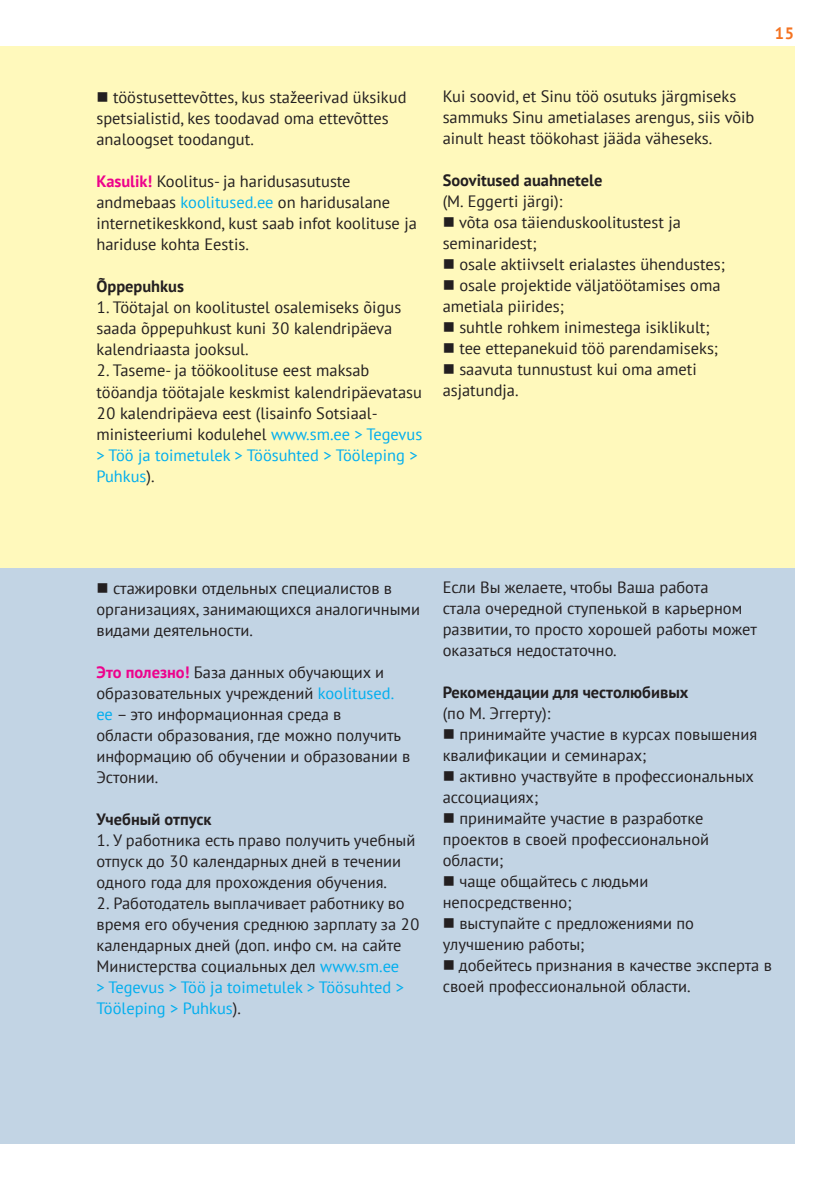
<style>
.page{position:relative;width:840px;height:1191px;background:#fff}
.page>*{position:absolute;margin:0;border:0;box-sizing:border-box;transform-origin:0 0}
.t1{font:16.4px/21px "PT Sans";color:#231f20}
.t2{font:700 16.4px "PT Sans";color:#231f20}
.t3{font:700 16.4px "PT Sans";color:#f47321}
.s1{font-weight:700;color:#ed028c}
.s2{color:#00aeef}
</style>
<div class="page">
<div style="left:0;top:565px;width:794px;height:578px;background:#c2d4e4"></div>
<div style="left:0;top:46px;width:794px;height:521px;background:#fff9bc"></div>
<p class="t1" style="left:96px;top:87px;width:311px">■ tööstusettevõttes, kus stažeerivad üksikud spetsialistid, kes toodavad oma ettevõttes analoogset toodangut.</p>
<p class="t1" style="left:96px;top:171px;width:322px"><span class="s1">Kasulik!</span> Koolitus- ja haridusasutuste andmebaas <span class="s2">koolitused.ee</span> on haridusalane internetikeskkond, kust saab infot koolituse ja hariduse kohta Eestis.</p>
<p class="t2" style="left:96px;top:276px;width:89px">Õppepuhkus</p>
<p class="t1" style="left:96px;top:297px;width:306px">1. Töötajal on koolitustel osalemiseks õigus saada õppepuhkust kuni 30 kalendripäeva kalendriaasta jooksul.</p>
<p class="t1" style="left:96px;top:360px;width:327px">2. Taseme- ja töökoolituse eest maksab tööandja töötajale keskmist kalendripäevatasu 20 kalendripäeva eest (lisainfo Sotsiaal&shy;ministeeriumi kodulehel <span class="s2">www.sm.ee &gt; Tegevus &gt; Töö ja toimetulek &gt; Töösuhted &gt; Tööleping &gt; Puhkus</span>).</p>
<p class="t1" style="left:442px;top:86px;width:313px">Kui soovid, et Sinu töö osutuks järgmiseks sammuks Sinu ametialases arengus, siis võib ainult heast töökohast jääda väheseks.</p>
<p class="t2" style="left:442px;top:170px;width:161px">Soovitused auahnetele</p>
<p class="t1" style="left:442px;top:191px;width:122px">(M. Eggerti järgi):</p>
<p class="t1" style="left:442px;top:212px;width:239px">■ võta osa täienduskoolitustest ja seminaridest;</p>
<p class="t1" style="left:442px;top:254px;width:283px">■ osale aktiivselt erialastes ühendustes;</p>
<p class="t1" style="left:442px;top:275px;width:279px">■ osale projektide väljatöötamises oma ametiala piirides;</p>
<p class="t1" style="left:442px;top:317px;width:268px">■ suhtle rohkem inimestega isiklikult;</p>
<p class="t1" style="left:442px;top:338px;width:277px">■ tee ettepanekuid töö parendamiseks;</p>
<p class="t1" style="left:442px;top:359px;width:255px">■ saavuta tunnustust kui oma ameti asjatundja.</p>
<p class="t3" style="left:774px;top:22px;width:21px">15</p>
<p class="t1" style="left:96px;top:577px;width:325px">■ стажировки отдельных специалистов в организациях, занимающихся аналогичными видами деятельности.</p>
<p class="t1" style="left:96px;top:661px;width:315px"><span class="s1">Это полезно!</span> База данных обучающих и образовательных учреждений <span class="s2">koolitused. ee</span> – это информационная среда в<br>области образования, где можно получить информацию об обучении и образовании в Эстонии.</p>
<p class="t2" style="left:96px;top:808px;width:117px">Учебный отпуск</p>
<p class="t1" style="left:96px;top:829px;width:320px">1. У работника есть право получить учебный отпуск до 30 календарных дней в течении одного года для прохождения обучения.</p>
<p class="t1" style="left:96px;top:892px;width:324px">2. Работодатель выплачивает работнику во время его обучения среднюю зарплату за 20 календарных дней (доп. инфо см. на сайте Министерства социальных дел <span class="s2">www.sm.ee<br>&gt; Tegevus &gt; Töö ja toimetulek &gt; Töösuhted &gt; Tööleping &gt; Puhkus</span>).</p>
<p class="t1" style="left:442px;top:576px;width:316px">Если Вы желаете, чтобы Ваша работа<br>стала очередной ступенькой в карьерном развитии, то просто хорошей работы может оказаться недостаточно.</p>
<p class="t2" style="left:442px;top:681px;width:247px">Рекомендации для честолюбивых</p>
<p class="t1" style="left:442px;top:702px;width:109px">(по М. Эггерту):</p>
<p class="t1" style="left:442px;top:723px;width:316px">■ принимайте участие в курсах повышения квалификации и семинарах;</p>
<p class="t1" style="left:442px;top:765px;width:312px">■ активно участвуйте в профессиональных ассоциациях;</p>
<p class="t1" style="left:442px;top:807px;width:268px">■ принимайте участие в разработке проектов в своей профессиональной области;</p>
<p class="t1" style="left:442px;top:870px;width:207px">■ чаще общайтесь с людьми непосредственно;</p>
<p class="t1" style="left:442px;top:912px;width:253px">■ выступайте с предложениями по улучшению работы;</p>
<p class="t1" style="left:442px;top:954px;width:330px">■ добейтесь признания в качестве эксперта в своей профессиональной области.</p>
</div>
